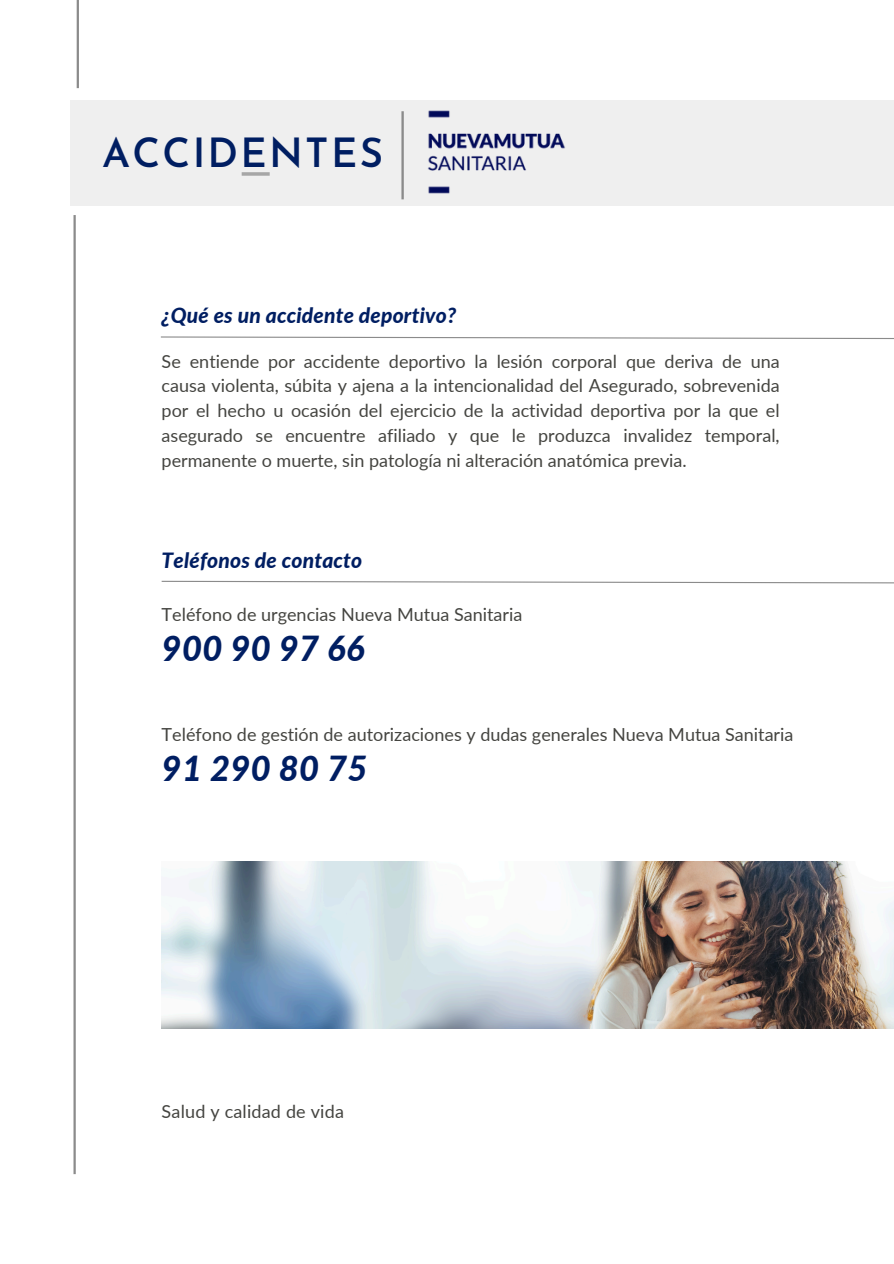
<style>
.page{position:relative;width:894px;height:1264px;background:#fff}
.page>*{position:absolute;margin:0;border:0;box-sizing:border-box;transform-origin:0 0}
.t1{font:600 40.2px "Josefin Sans";letter-spacing:.055em;color:#001e62}
.t2{font:italic 800 34.5px "Lato";letter-spacing:.01em;color:#001e62}
.t3{font:italic 800 21px "Lato";letter-spacing:.01em;color:#001e62}
.t4{font:18px/24.8px "Lato";color:#444440;text-align:justify}
</style>
<div class="page">
<hr style="left:77px;top:0;width:2px;height:88px;background:#8b8b8b">
<hr style="left:73px;top:215px;width:3px;height:959px;background:#8b8b8b">
<div style="left:70px;top:100px;width:823px;height:106px;background:#efefef"></div>
<img style="left:428px;top:110px;width:137px;height:84px">
<svg style="left:241px;top:172px;width:28px;height:4px"></svg>
<hr style="left:401px;top:111px;width:2px;height:88px;background:#8b8b8b">
<svg style="left:161px;top:336px;width:732px;height:3px"></svg>
<svg style="left:161px;top:580px;width:732px;height:4px"></svg>
<img style="left:161px;top:861px;width:732px;height:167px">
<p class="t1" style="left:102px;top:137px;width:282px">ACCIDENTES</p>
<h3 class="t3" style="left:162px;top:302px;width:296px">¿Qué es un accidente deportivo?</h3>
<h3 class="t4" style="left:162px;top:348px;width:619px">Se entiende por accidente deportivo la lesión corporal que deriva de una causa violenta, súbita y ajena a la intencionalidad del Asegurado, sobrevenida por el hecho u ocasión del ejercicio de la actividad deportiva por la que el asegurado se encuentre afiliado y que le produzca invalidez temporal, permanente o muerte, sin patología ni alteración anatómica previa.</h3>
<p class="t3" style="left:162px;top:547px;width:202px">Teléfonos de contacto</p>
<h2 class="t4" style="left:162px;top:602px;width:362px">Teléfono de urgencias Nueva Mutua Sanitaria</h2>
<p class="t2" style="left:162px;top:627px;width:204px">900 90 97 66</p>
<h2 class="t4" style="left:162px;top:722px;width:633px">Teléfono de gestión de autorizaciones y dudas generales Nueva Mutua Sanitaria</h2>
<p class="t2" style="left:162px;top:747px;width:207px">91 290 80 75</p>
<p class="t4" style="left:162px;top:1098px;width:184px">Salud y calidad de vida</p>
</div>
